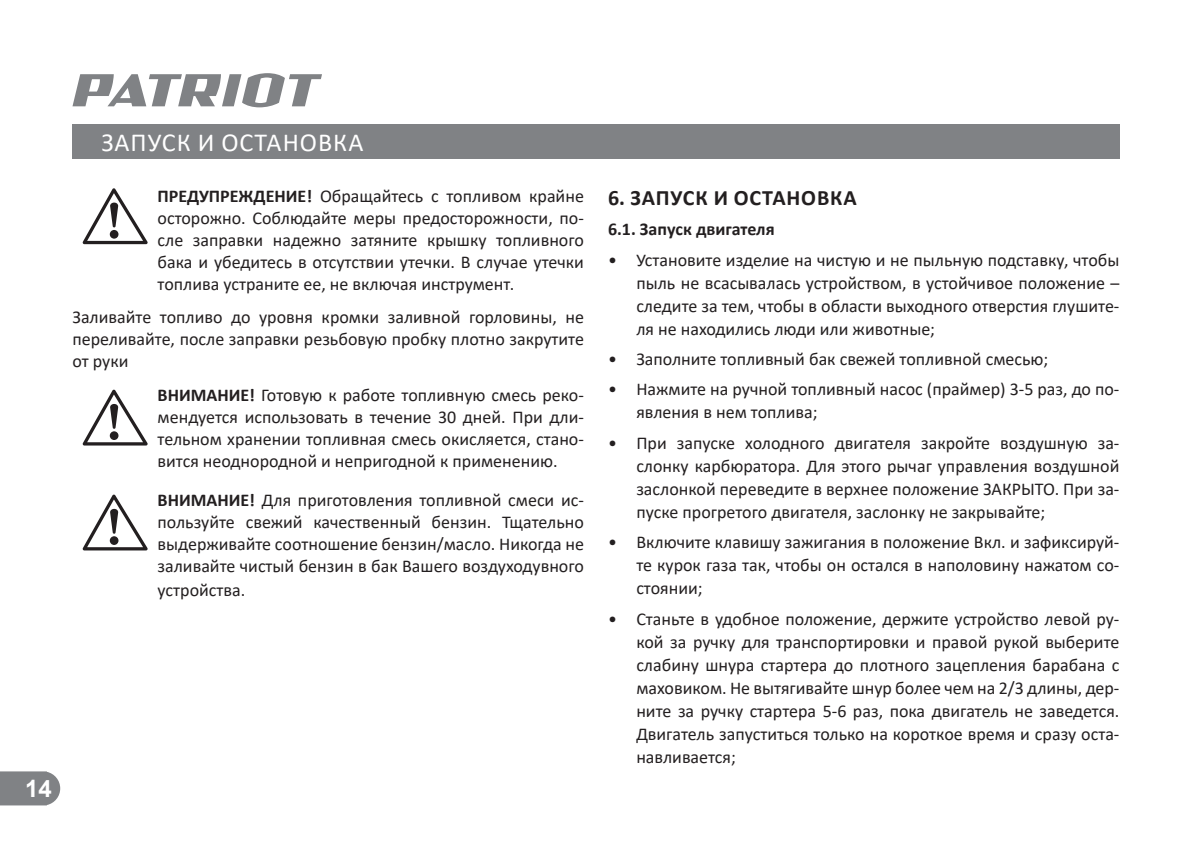
<style>
.page{position:relative;width:1193px;height:841px;background:#fff}
.page>*{position:absolute;margin:0;border:0;box-sizing:border-box;transform-origin:0 0}
.t1{font:26px "Calibri";letter-spacing:.04em;color:#fff}
.t2{font:700 24px "Arial";color:#fff}
.t3{font:700 22px "Calibri";letter-spacing:.04em;color:#231f20}
.t4{font:18px/23px "Calibri";color:#231f20;text-align:justify}
.t5{font:700 18px "Calibri";color:#231f20}
.s1{font-weight:700}
</style>
<div class="page">
<svg style="left:0;top:771px;width:60px;height:34px;background:#888a8d"></svg>
<svg style="left:72px;top:73px;width:250px;height:34px"></svg>
<div style="left:72px;top:124px;width:1047px;height:34px;background:#808285"></div>
<svg style="left:82px;top:188px;width:66px;height:56px"></svg>
<svg style="left:82px;top:494px;width:66px;height:56px"></svg>
<svg style="left:82px;top:389px;width:66px;height:56px"></svg>
<h1 class="t1" style="left:101px;top:124px;width:264px">ЗАПУСК И ОСТАНОВКА</h1>
<p class="t4" style="left:158px;top:184px;width:428px;line-height:22px"><span class="s1">ПРЕДУПРЕЖДЕНИЕ!</span> Обращайтесь с топливом крайне осторожно. Соблюдайте меры предосторожности, по&shy;сле заправки надежно затяните крышку топливного бака и убедитесь в отсутствии утечки. В случае утечки топлива устраните ее, не включая инструмент.</p>
<p class="t4" style="left:72px;top:306px;width:513px;line-height:22px">Заливайте топливо до уровня кромки заливной горловины, не переливайте, после заправки резьбовую пробку плотно закрутите от руки</p>
<p class="t4" style="left:158px;top:383px;width:428px;line-height:22px"><span class="s1">ВНИМАНИЕ!</span> Готовую к работе топливную смесь реко&shy;мендуется использовать в течение 30 дней. При дли&shy;тельном хранении топливная смесь окисляется, стано&shy;вится неоднородной и непригодной к применению.</p>
<p class="t4" style="left:157px;top:488px;width:428px;line-height:22px"><span class="s1">ВНИМАНИЕ!</span> Для приготовления топливной смеси ис&shy;пользуйте свежий качественный бензин. Тщательно выдерживайте соотношение бензин/масло. Никогда не заливайте чистый бензин в бак Вашего воздуходувного</p>
<p class="t4" style="left:157px;top:577px;width:89px">устройства.</p>
<h2 class="t2" style="left:25px;top:771px;width:28px">14</h2>
<p class="t3" style="left:608px;top:182px;width:250px">6. ЗАПУСК И ОСТАНОВКА</p>
<p class="t5" style="left:608px;top:216px;width:168px">6.1. Запуск двигателя</p>
<p class="t4" style="left:636px;top:248px;width:484px;text-indent:-28px">• Установите изделие на чистую и не пыльную подставку, чтобы пыль не всасывалась устройством, в устойчивое положение – следите за тем, чтобы в области выходного отверстия глушите&shy;ля не находились люди или животные;</p>
<p class="t4" style="left:608px;top:347px;width:442px">• Заполните топливный бак свежей топливной смесью;</p>
<p class="t4" style="left:636px;top:377px;width:484px;text-indent:-28px">• Нажмите на ручной топливный насос (праймер) 3-5 раз, до по&shy;явления в нем топлива;</p>
<p class="t4" style="left:636px;top:431px;width:484px;text-indent:-28px">• При запуске холодного двигателя закройте воздушную за&shy;слонку карбюратора. Для этого рычаг управления воздушной заслонкой переведите в верхнее положение ЗАКРЫТО. При за&shy;пуске прогретого двигателя, заслонку не закрывайте;</p>
<p class="t4" style="left:636px;top:530px;width:484px;text-indent:-28px">• Включите клавишу зажигания в положение Вкл. и зафиксируй&shy;те курок газа так, чтобы он остался в наполовину нажатом со&shy;стоянии;</p>
<p class="t4" style="left:636px;top:606px;width:484px;text-indent:-28px">• Станьте в удобное положение, держите устройство левой ру&shy;кой за ручку для транспортировки и правой рукой выберите слабину шнура стартера до плотного зацепления барабана с маховиком. Не вытягивайте шнур более чем на 2/3 длины, дер&shy;ните за ручку стартера 5-6 раз, пока двигатель не заведется.<br>Двигатель запуститься только на короткое время и сразу оста&shy;навливается;</p>
</div>
